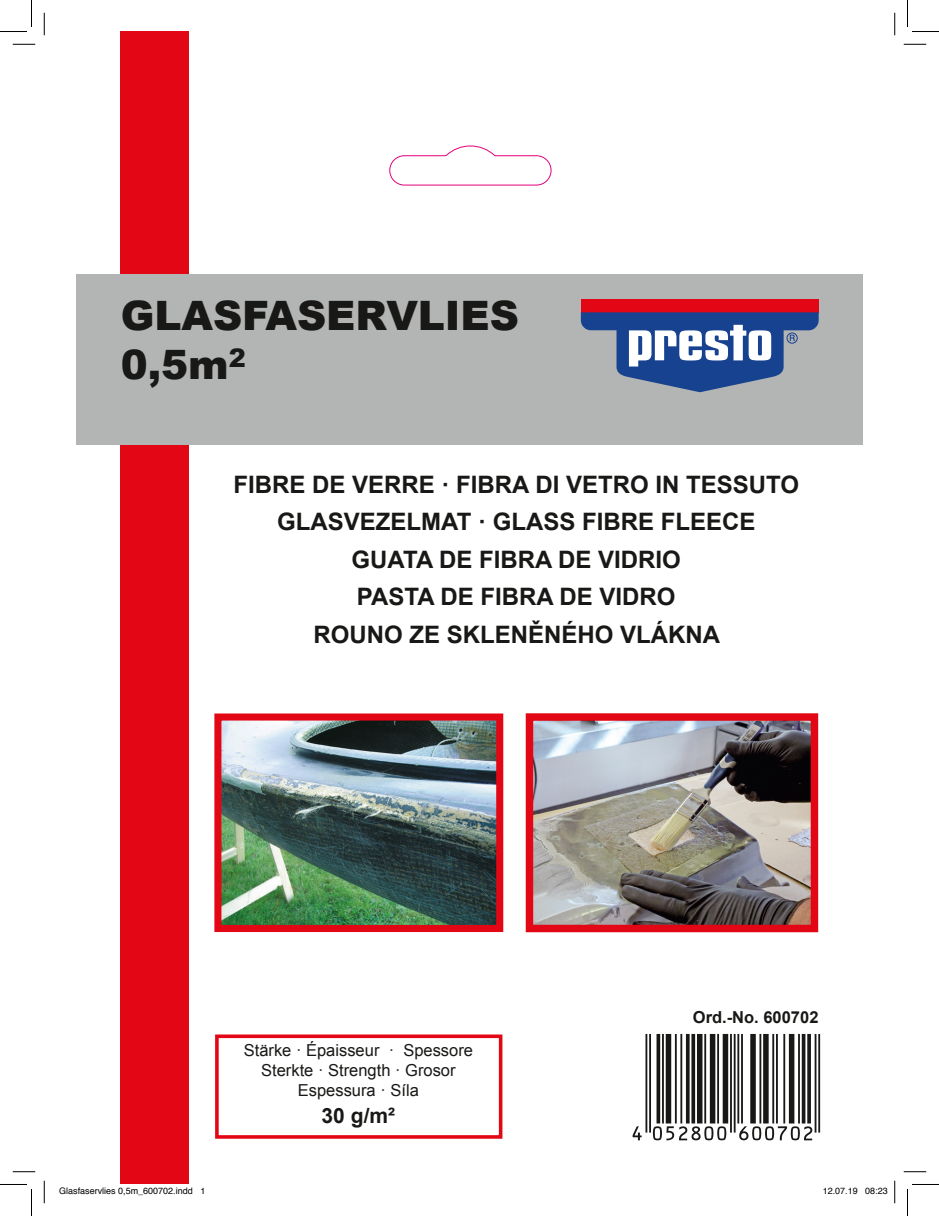
<style>
.page{position:relative;width:939px;height:1216px;background:#fff}
.page>*{position:absolute;margin:0;border:0;box-sizing:border-box;transform-origin:0 0}
.t1{font:900 40.5px/48.6px "Arial";color:#181816}
.t2{font:700 24px/37.5px "Arial";color:#181816;text-align:center}
.t3{font:700 21px "Arial";color:#181816}
.t4{font:16.5px/19.8px "Arial";color:#181816;text-align:center}
.t5{font:700 16.5px "Arial";color:#181816}
.t6{font:9px "Helvetica";color:#000}
</style>
<div class="page">
<div style="left:121px;top:31px;width:68px;height:1153px;background:#e30614"></div>
<div style="left:76px;top:274px;width:787px;height:170px;background:#b3b4b4"></div>
<img style="left:222px;top:721px;width:273px;height:202px">
<div style="left:214px;top:713px;width:289px;height:218px;border:7px solid #e30614"></div>
<img style="left:534px;top:721px;width:276px;height:203px">
<div style="left:526px;top:713px;width:292px;height:219px;border:7px solid #e30614"></div>
<div style="left:581px;top:299px;width:238px;height:13px;background:#e30614"></div>
<svg style="left:581px;top:312px;width:238px;height:80px"></svg>
<div style="left:215px;top:1034px;width:287px;height:104px;border:4px solid #e30614"></div>
<svg style="left:389px;top:145px;width:163px;height:41px"></svg>
<svg style="left:633px;top:1033px;width:187px;height:107px"></svg>
<svg style="left:13px;top:44px;width:22px;height:1px"></svg>
<svg style="left:904px;top:44px;width:22px;height:1px"></svg>
<svg style="left:13px;top:1171px;width:22px;height:1px"></svg>
<svg style="left:904px;top:1171px;width:22px;height:1px"></svg>
<svg style="left:44px;top:13px;width:1px;height:22px"></svg>
<svg style="left:44px;top:1180px;width:1px;height:23px"></svg>
<svg style="left:894px;top:13px;width:1px;height:22px"></svg>
<svg style="left:894px;top:1180px;width:1px;height:23px"></svg>
<svg style="left:0;top:0;width:32px;height:32px"></svg>
<svg style="left:0;top:1184px;width:32px;height:31px"></svg>
<svg style="left:907px;top:0;width:32px;height:32px"></svg>
<svg style="left:907px;top:1184px;width:32px;height:31px"></svg>
<h1 class="t1" style="left:121px;top:290px;width:400px">GLASFASERVLIES<br>0,5m<sup>2</sup></h1>
<p class="t2" style="left:234px;top:466px;width:567px">FIBRE DE VERRE · FIBRA DI VETRO IN TESSUTO<br>GLASVEZELMAT · GLASS FIBRE FLEECE<br>GUATA DE FIBRA DE VIDRIO<br>PASTA DE FIBRA DE VIDRO<br>ROUNO ZE SKLENĚNÉHO VLÁKNA</p>
<p class="t4" style="left:244px;top:1040px;width:231px">Stärke · Épaisseur · Spessore<br>Sterkte · Strength · Grosor<br>Espessura · Síla</p>
<p class="t3" style="left:322px;top:1101px;width:75px">30 g/m²</p>
<p class="t5" style="left:693px;top:1006px;width:127px">Ord.-No. 600702</p>
<p class="t6" style="left:59px;top:1183px;width:148px">Glasfaservlies 0,5m_600702.indd 1</p>
<p class="t6" style="left:823px;top:1183px;width:67px">12.07.19 08:23</p>
</div>
